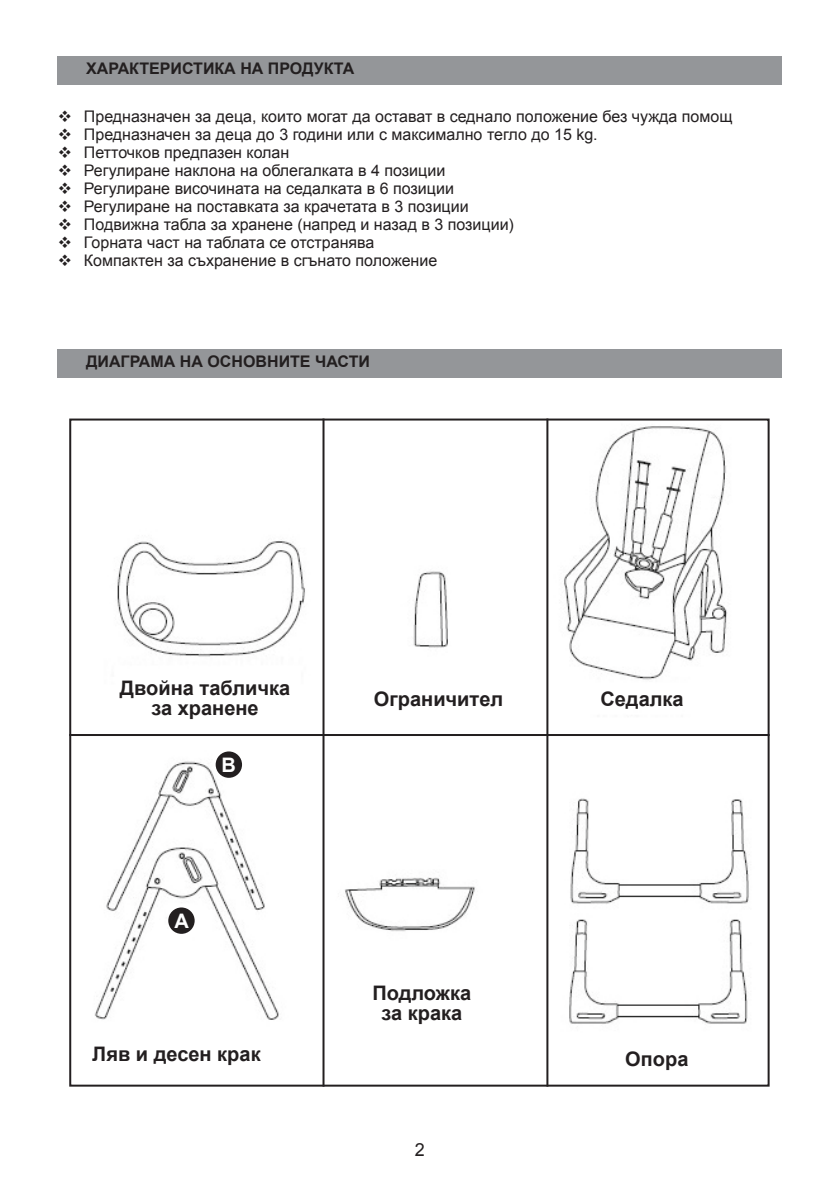
<style>
.page{position:relative;width:840px;height:1191px;background:#fff}
.page>*{position:absolute;margin:0;border:0;box-sizing:border-box;transform-origin:0 0}
.t1{font:700 20px "Arial";color:#231f20}
.t2{font:700 20px "Arial";color:#fff}
.t3{font:18px "Arial";color:#231f20}
.t4{font:16px "Arial";color:#231f20}
.t5{font:700 16px "Arial";color:#231f20}
</style>
<div class="page">
<div style="left:58px;top:57px;width:723px;height:28px;background:#949699"></div>
<div style="left:58px;top:350px;width:723px;height:28px;background:#949699"></div>
<img style="left:69px;top:418px;width:701px;height:669px">
<hr style="left:69px;top:734px;width:700px;height:2px;background:#231f20">
<hr style="left:322px;top:418px;width:2px;height:668px;background:#231f20">
<hr style="left:546px;top:418px;width:2px;height:668px;background:#231f20">
<div style="left:168px;top:907px;width:26px;height:26px;background:#231f20;border-radius:50%"></div>
<div style="left:215px;top:751px;width:27px;height:27px;background:#231f20;border-radius:50%"></div>
<p class="t5" style="left:86px;top:58px;width:269px">ХАРАКТЕРИСТИКА НА ПРОДУКТА</p>
<p class="t4" style="left:58px;top:106px;width:675px">❖ Предназначен за деца, които могат да остават в седнало положение без чужда помощ</p>
<p class="t4" style="left:58px;top:124px;width:541px">❖ Предназначен за деца до 3 години или с максимално тегло до 15 kg.</p>
<p class="t4" style="left:58px;top:142px;width:233px">❖ Петточков предпазен колан</p>
<p class="t4" style="left:58px;top:160px;width:388px">❖ Регулиране наклона на облегалката в 4 позиции</p>
<p class="t4" style="left:58px;top:178px;width:397px">❖ Регулиране височината на седалката в 6 позиции</p>
<p class="t4" style="left:58px;top:196px;width:412px">❖ Регулиране на поставката за крачетата в 3 позиции</p>
<p class="t4" style="left:58px;top:214px;width:457px">❖ Подвижна табла за хранене (напред и назад в 3 позиции)</p>
<p class="t4" style="left:58px;top:232px;width:318px">❖ Горната част на таблата се отстранява</p>
<p class="t4" style="left:58px;top:250px;width:380px">❖ Компактен за съхранение в сгънато положение</p>
<p class="t5" style="left:86px;top:350px;width:285px">ДИАГРАМА НА ОСНОВНИТЕ ЧАСТИ</p>
<p class="t1" style="left:120px;top:674px;width:172px">Двойна табличка</p>
<p class="t1" style="left:151px;top:694px;width:109px">за хранене</p>
<p class="t2" style="left:221px;top:751px;width:16px">B</p>
<p class="t2" style="left:174px;top:906px;width:16px">A</p>
<p class="t1" style="left:374px;top:685px;width:131px">Ограничител</p>
<p class="t1" style="left:600px;top:685px;width:85px">Седалка</p>
<p class="t1" style="left:372px;top:978px;width:100px">Подложка</p>
<p class="t1" style="left:381px;top:998px;width:82px">за крака</p>
<p class="t1" style="left:92px;top:1039px;width:170px">Ляв и десен крак</p>
<p class="t1" style="left:625px;top:1045px;width:65px">Опора</p>
<p class="t3" style="left:415px;top:1137px;width:12px">2</p>
</div>
